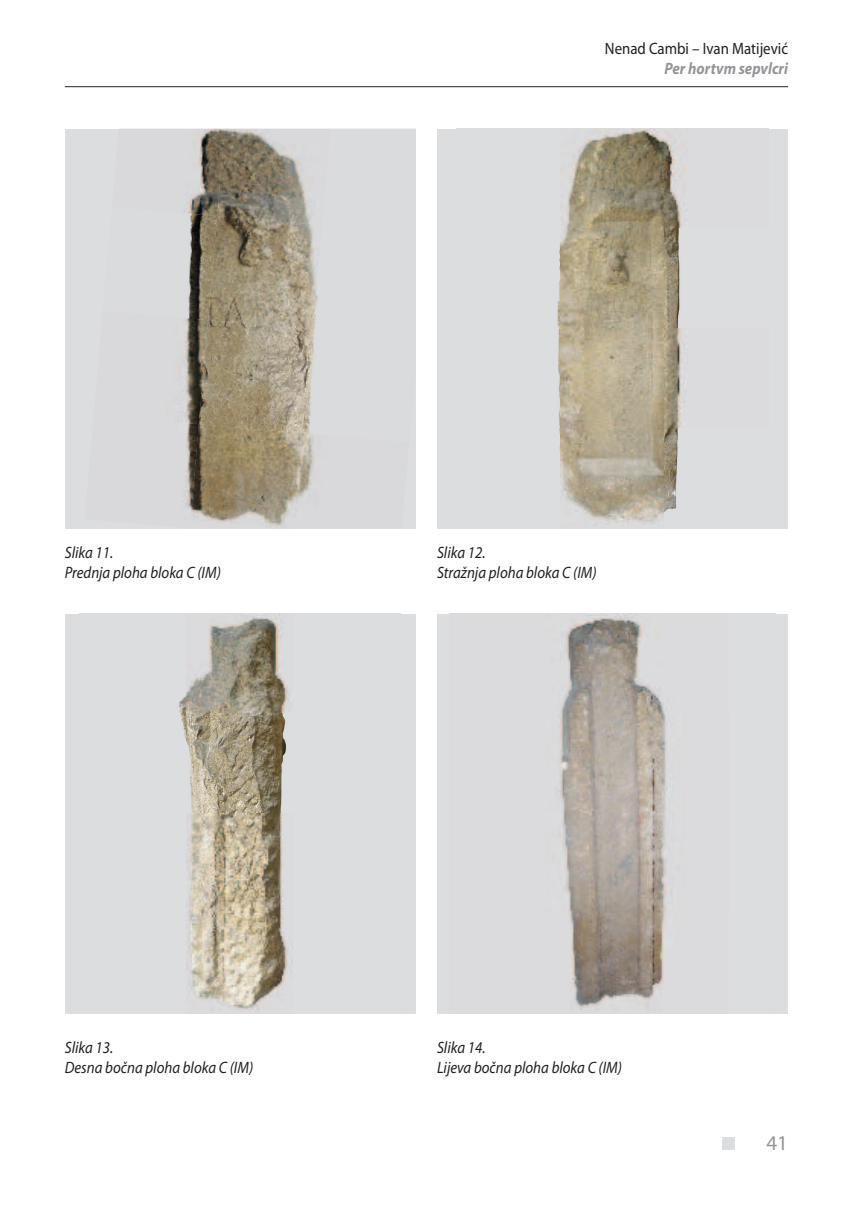
<style>
.page{position:relative;width:853px;height:1213px;background:#fff}
.page>*{position:absolute;margin:0;border:0;box-sizing:border-box;transform-origin:0 0}
.t1{font:21px "Myriad Pro";color:#939598}
.t2{font:italic 16.5px/19.8px "Myriad Pro";color:#231f20;scale:.9 1}
.t3{font:16.5px "Myriad Pro";color:#231f20;scale:.9 1}
.t4{font:italic 700 16.5px "Myriad Pro";color:#939598;scale:.9 1}
</style>
<div class="page">
<hr style="left:65px;top:86px;width:723px;height:1px;background:#231f20">
<div style="left:722px;top:1136px;width:12px;height:13px;background:#dcdddf"></div>
<div style="left:65px;top:129px;width:351px;height:399px;background:#dcdddf"></div>
<img style="left:186px;top:129px;width:31px;height:78px">
<img style="left:217px;top:129px;width:96px;height:87px">
<img style="left:184px;top:207px;width:33px;height:104px">
<img style="left:208px;top:216px;width:105px;height:104px">
<img style="left:313px;top:229px;width:6px;height:100px">
<img style="left:172px;top:311px;width:36px;height:104px">
<img style="left:199px;top:320px;width:114px;height:104px">
<img style="left:304px;top:329px;width:10px;height:104px">
<img style="left:177px;top:415px;width:22px;height:94px">
<img style="left:190px;top:424px;width:114px;height:103px">
<img style="left:295px;top:433px;width:25px;height:94px">
<div style="left:65px;top:613px;width:351px;height:400px;background:#dcdddf"></div>
<img style="left:179px;top:613px;width:114px;height:398px">
<div style="left:437px;top:129px;width:351px;height:399px;background:#dcdddf"></div>
<img style="left:557px;top:129px;width:131px;height:397px">
<div style="left:437px;top:613px;width:351px;height:400px;background:#dcdddf"></div>
<img style="left:558px;top:613px;width:110px;height:398px">
<p class="t3" style="left:605px;top:39px;width:205px">Nenad Cambi – Ivan Matijević</p>
<p class="t4" style="left:664px;top:59px;width:139px">Per hortvm sepvlcri</p>
<p class="t2" style="left:65px;top:542px;width:175px">Slika 11.<br>Prednja ploha bloka C (IM)</p>
<p class="t2" style="left:65px;top:1037px;width:211px">Slika 13.<br>Desna bočna ploha bloka C (IM)</p>
<p class="t2" style="left:437px;top:542px;width:179px">Slika 12.<br>Stražnja ploha bloka C (IM)</p>
<p class="t2" style="left:437px;top:1037px;width:207px">Slika 14.<br>Lijeva bočna ploha bloka C (IM)</p>
<p class="t1" style="left:766px;top:1131px;width:23px">41</p>
</div>
